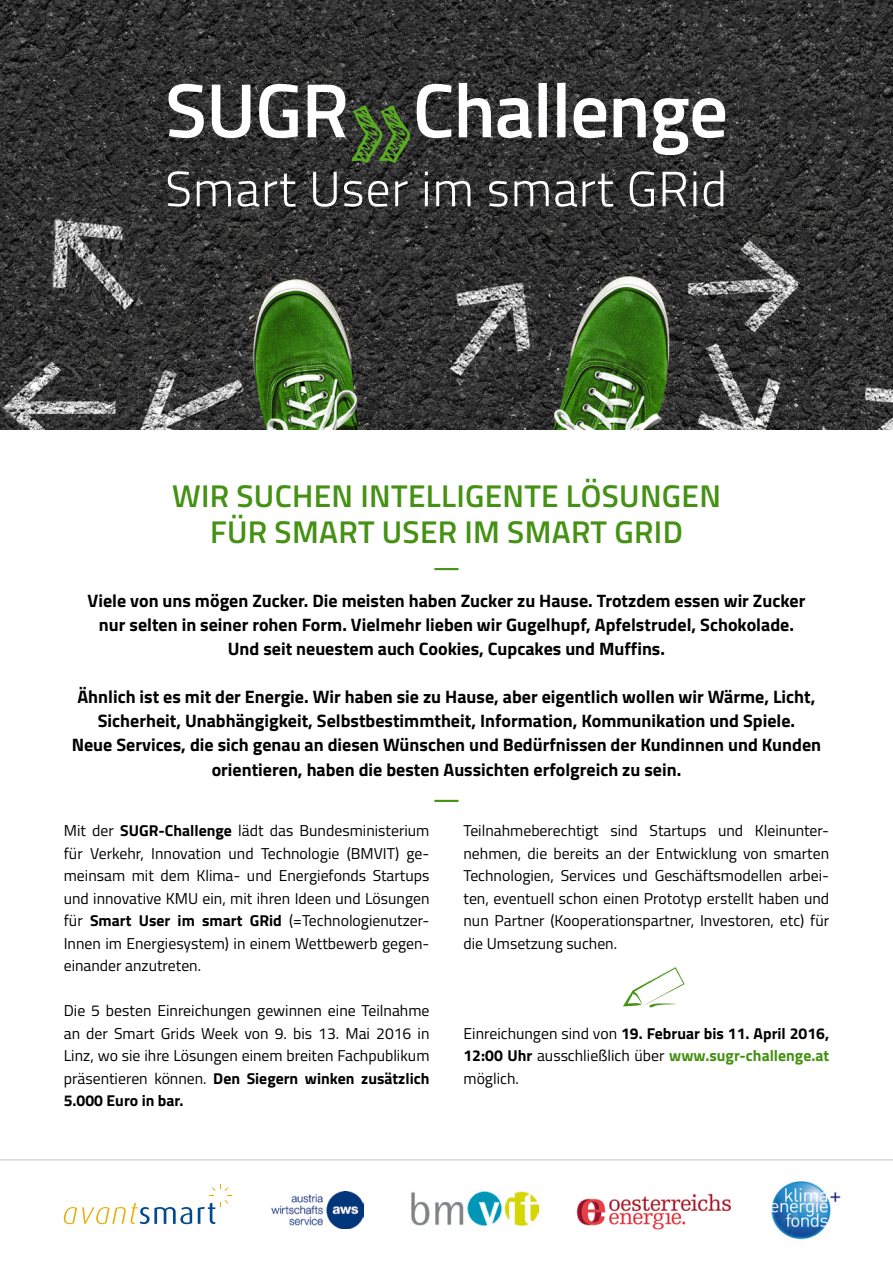
<style>
.page{position:relative;width:893px;height:1263px;background:#fff}
.page>*{position:absolute;margin:0;border:0;box-sizing:border-box;transform-origin:0 0}
.t1{font:600 31.5px/36px "Titillium";letter-spacing:.01em;color:#459113;text-align:center}
.t2{font:700 18px/24.5px "Titillium";color:#000;text-align:center}
.t3{font:15.75px/22.5px "Titillium";color:#000;text-align:justify}
.s1{font-weight:700}
.s2{font-weight:700;color:#459113}
</style>
<div class="page">
<hr style="left:434px;top:568px;width:25px;height:2px;background:#459113">
<hr style="left:434px;top:800px;width:25px;height:2px;background:#459113">
<img style="left:0;top:0;width:893px;height:429px">
<svg style="left:168px;top:83px;width:557px;height:80px"></svg>
<svg style="left:168px;top:170px;width:555px;height:37px;background:#555"></svg>
<img style="left:411px;top:1191px;width:127px;height:35px">
<img style="left:771px;top:1181px;width:70px;height:59px">
<svg style="left:64px;top:1184px;width:167px;height:40px"></svg>
<hr style="left:0;top:1159px;width:893px;height:1px;background:#c6c7c8">
<svg style="left:623px;top:966px;width:62px;height:42px"></svg>
<img style="left:576px;top:1193px;width:156px;height:37px">
<img style="left:271px;top:1191px;width:93px;height:38px">
<h1 class="t1" style="left:172px;top:476px;width:550px">WIR SUCHEN INTELLIGENTE LÖSUNGEN<br>FÜR SMART USER IM SMART GRID</h1>
<p class="t2" style="left:88px;top:588px;width:719px;line-height:24px">Viele von uns mögen Zucker. Die meisten haben Zucker zu Hause. Trotzdem essen wir Zucker nur selten in seiner rohen Form. Vielmehr lieben wir Gugelhupf, Apfelstrudel, Schokolade.<br>Und seit neuestem auch Cookies, Cupcakes und Muffins.</p>
<p class="t2" style="left:72px;top:683px;width:751px">Ähnlich ist es mit der Energie. Wir haben sie zu Hause, aber eigentlich wollen wir Wärme, Licht, Sicherheit, Unabhängigkeit, Selbstbestimmtheit, Information, Kommunikation und Spiele.<br>Neue Services, die sich genau an diesen Wünschen und Bedürfnissen der Kundinnen und Kunden orientieren, haben die besten Aussichten erfolgreich zu sein.</p>
<p class="t3" style="left:64px;top:819px;width:367px">Mit der <span class="s1">SUGR-Challenge</span> lädt das Bundesministerium für Verkehr, Innovation und Technologie (BMVIT) ge&shy;meinsam mit dem Klima- und Energiefonds Startups und innovative KMU ein, mit ihren Ideen und Lösungen für <span class="s1">Smart User im smart GRid</span> (=Technologienutzer-Innen im Energiesystem) in einem Wettbewerb gegen&shy;einander anzutreten.</p>
<p class="t3" style="left:64px;top:999px;width:367px">Die 5 besten Einreichungen gewinnen eine Teilnahme an der Smart Grids Week von 9. bis 13. Mai 2016 in Linz, wo sie ihre Lösungen einem breiten Fachpublikum präsentieren können. <span class="s1">Den Siegern winken zusätzlich 5.000 Euro in bar.</span></p>
<p class="t3" style="left:463px;top:819px;width:367px">Teilnahmeberechtigt sind Startups und Kleinunter&shy;nehmen, die bereits an der Entwicklung von smarten Technologien, Services und Geschäftsmodellen arbei&shy;ten, eventuell schon einen Prototyp erstellt haben und nun Partner (Kooperationspartner, Investoren, etc) für die Umsetzung suchen.</p>
<p class="t3" style="left:463px;top:1021px;width:367px">Einreichungen sind von <span class="s1">19. Februar bis 11. April 2016, 12:00 Uhr</span> ausschließlich über <span class="s2">www.sugr-challenge.at </span>möglich.</p>
</div>
